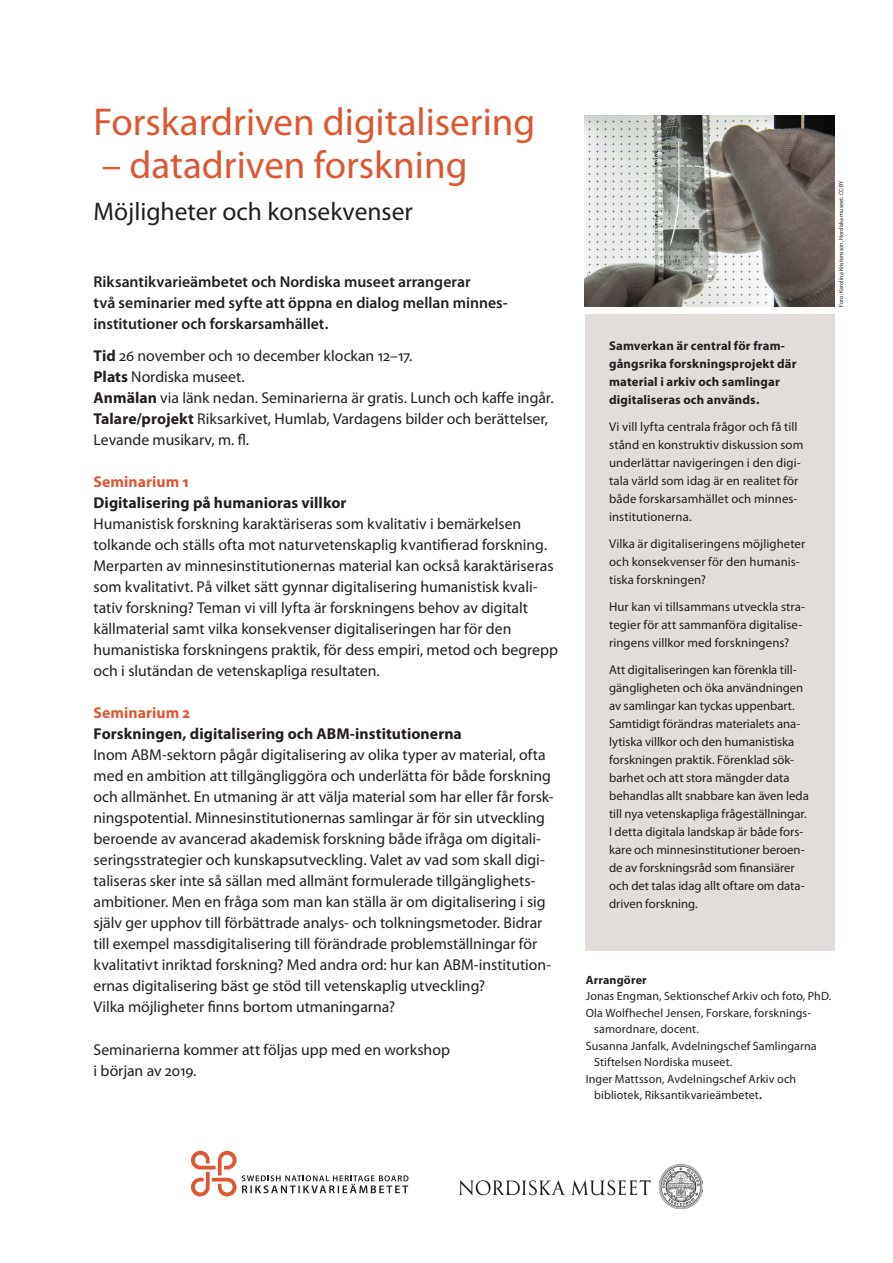
<style>
.page{position:relative;width:893px;height:1263px;background:#fff}
.page>*{position:absolute;margin:0;border:0;box-sizing:border-box;transform-origin:0 0}
.Normal__Web{font:39px "Myriad Pro";color:#dc5833}
.Normal__Web-2{font:25.5px "Myriad Pro";color:#231f20}
.Normal__Web-3{font:15.75px/21px "Myriad Pro";color:#231f20}
.Normal__Web-4{font:600 15.75px/21px "Myriad Pro";color:#231f20}
.Normal__Web-5{font:700 15.75px "Myriad Pro";letter-spacing:.005em;color:#231f20}
.Normal__Web-6{font:700 15.75px "Myriad Pro";letter-spacing:.005em;color:#dc5833}
.Normal__Web-7{font:12.75px/18px "Myriad Pro";color:#231f20}
.Normal__Web-8{font:700 12.75px/18px "Myriad Pro";letter-spacing:.01em;color:#231f20}
.Normal__Web-9{font:12px/16.5px "Myriad Pro";letter-spacing:.01em;color:#231f20}
.Normal__Web-10{font:700 12px "Myriad Pro";letter-spacing:.015em;color:#231f20}
.t1{font:6px "Myriad Pro";color:#231f20}
.s1{font-weight:700}
.s2{font-size:16.5px}
</style>
<div class="page">
<div style="left:585px;top:314px;width:249px;height:636px;background:#e2ddda"></div>
<img style="left:585px;top:116px;width:249px;height:191px">
<svg style="left:191px;top:1151px;width:218px;height:45px"></svg>
<img style="left:460px;top:1165px;width:243px;height:43px">
<p class="Normal__Web" style="left:94px;top:100px;width:443px">Forskardriven digitalisering</p>
<p class="Normal__Web" style="left:102px;top:144px;width:367px">– datadriven forskning</p>
<p class="Normal__Web-2" style="left:94px;top:198px;width:321px">Möjligheter och konsekvenser</p>
<p class="Normal__Web-4" style="left:94px;top:272px;width:379px">Riksantikvarieämbetet och Nordiska museet arrangerar</p>
<p class="Normal__Web-4" style="left:94px;top:293px;width:416px">två seminarier med syfte att öppna en dialog mellan minnes&shy;institutioner och forskarsamhället.</p>
<p class="Normal__Web-3" style="left:94px;top:345px;width:320px"><span class="s1">Tid</span> 26 november och 10 december klockan 12–17.</p>
<p class="Normal__Web-3" style="left:94px;top:366px;width:153px"><span class="s1">Plats</span> Nordiska museet.</p>
<p class="Normal__Web-3" style="left:94px;top:387px;width:462px"><span class="s1">Anmälan</span> via länk nedan. Seminarierna är gratis. Lunch och kaffe ingår.</p>
<p class="Normal__Web-3" style="left:94px;top:408px;width:456px"><span class="s1">Talare/projekt</span> Riksarkivet, Humlab, Vardagens bilder och berättelser,<br>Levande musikarv, m. fl.</p>
<p class="Normal__Web-6" style="left:94px;top:473px;width:97px">Seminarium 1</p>
<p class="Normal__Web-5" style="left:94px;top:494px;width:254px">Digitalisering på humanioras villkor</p>
<p class="Normal__Web-3" style="left:94px;top:513px;width:466px">Humanistisk forskning karaktäriseras som kvalitativ i bemärkelsen tolkande och ställs ofta mot naturvetenskaplig kvantifierad forskning.<br>Merparten av minnesinstitutionernas material kan också karaktäriseras som kvalitativt. På vilket sätt gynnar digitalisering humanistisk kvali&shy;tativ forskning? Teman vi vill lyfta är forskningens behov av digitalt källmaterial samt vilka konsekvenser digitaliseringen har för den humanistiska forskningens praktik, för dess empiri, metod och begrepp och i slutändan de vetenskapliga resultaten.</p>
<p class="Normal__Web-6" style="left:94px;top:704px;width:98px">Seminarium 2</p>
<p class="Normal__Web-5" style="left:94px;top:725px;width:370px">Forskningen, digitalisering och ABM-institutionerna</p>
<p class="Normal__Web-3" style="left:94px;top:744px;width:462px">Inom ABM-sektorn pågår digitalisering av olika typer av material, ofta med en ambition att tillgängliggöra och underlätta för både forskning och allmänhet. En utmaning är att välja material som har eller får forsk&shy;ningspotential. Minnesinstitutionernas samlingar är för sin utveckling beroende av avancerad akademisk forskning både ifråga om digitali&shy;seringsstrategier och kunskapsutveckling. Valet av vad som skall digi&shy;taliseras sker inte så sällan med allmänt formulerade tillgänglighets&shy;ambitioner. Men en fråga som man kan ställa är om digitalisering i sig själv ger upphov till förbättrade analys- och tolkningsmetoder. Bidrar till exempel massdigitalisering till förändrade problemställningar för</p>
<p class="Normal__Web-3" style="left:94px;top:954px;width:459px">kvalitativt inriktad forskning? Med andra ord: hur kan ABM-institution&shy;ernas digitalisering bäst ge stöd till vetenskaplig utveckling?<br>Vilka möjligheter finns bortom utmaningarna?</p>
<p class="Normal__Web-3" style="left:94px;top:1040px;width:358px">Seminarierna kommer att följas upp med en workshop</p>
<p class="Normal__Web-3" style="left:94px;top:1061px;width:104px">i början av 2019.</p>
<p class="Normal__Web-8" style="left:609px;top:337px;width:189px">Samverkan är central för fram&shy;gångsrika forskningsprojekt där material i arkiv och samlingar digitaliseras och används.</p>
<p class="Normal__Web-7" style="left:609px;top:418px;width:196px">Vi vill lyfta centrala frågor och få till stånd en konstruktiv diskussion som underlättar navigeringen i den digi&shy;tala värld som idag är en realitet för både forskarsamhället och minnes&shy;institutionerna.</p>
<p class="Normal__Web-7" style="left:609px;top:535px;width:198px">Vilka är digitaliseringens möjligheter och konsekvenser för den humanis&shy;tiska forskningen?</p>
<p class="Normal__Web-7" style="left:609px;top:598px;width:198px">Hur kan vi tillsammans utveckla stra&shy;tegier för att sammanföra digitalise&shy;ringens villkor med forskningens?</p>
<p class="Normal__Web-7" style="left:609px;top:661px;width:201px">Att digitaliseringen kan förenkla till&shy;gängligheten och öka användningen av samlingar kan tyckas uppenbart.<br>Samtidigt förändras materialets ana&shy;lytiska villkor och den humanistiska forskningen praktik. Förenklad sök&shy;barhet och att stora mängder data behandlas allt snabbare kan även leda till nya vetenskapliga frågeställningar.<br>I detta digitala landskap är både fors&shy;kare och minnesinstitutioner beroen&shy;de av forskningsråd som finansiärer och det talas idag allt oftare om data&shy;driven forskning.</p>
<p class="t1" style="left:838px;top:307px;width:128px;rotate:-90deg">Foro: Karolina Kristensson, Nordiska museet. CC-BY</p>
<p class="Normal__Web-10" style="left:586px;top:973px;width:63px">Arrangörer</p>
<p class="Normal__Web-9" style="left:586px;top:988px;width:247px">Jonas Engman, Sektionschef Arkiv och foto, PhD.</p>
<p class="Normal__Web-9" style="left:594px;top:1005px;width:218px;text-indent:-9px">Ola Wolfhechel Jensen, Forskare, forsknings&shy;samordnare, docent.</p>
<p class="Normal__Web-9" style="left:594px;top:1038px;width:224px;text-indent:-9px">Susanna Janfalk, Avdelningschef Samlingarna<br>Stiftelsen Nordiska museet.</p>
<p class="Normal__Web-9" style="left:586px;top:1071px;width:212px">Inger Mattsson, Avdelningschef Arkiv och</p>
<p class="Normal__Web-9" style="left:594px;top:1087px;width:170px">bibliotek, Riksantikvarieämbetet<span class="s2">.</span></p>
</div>
